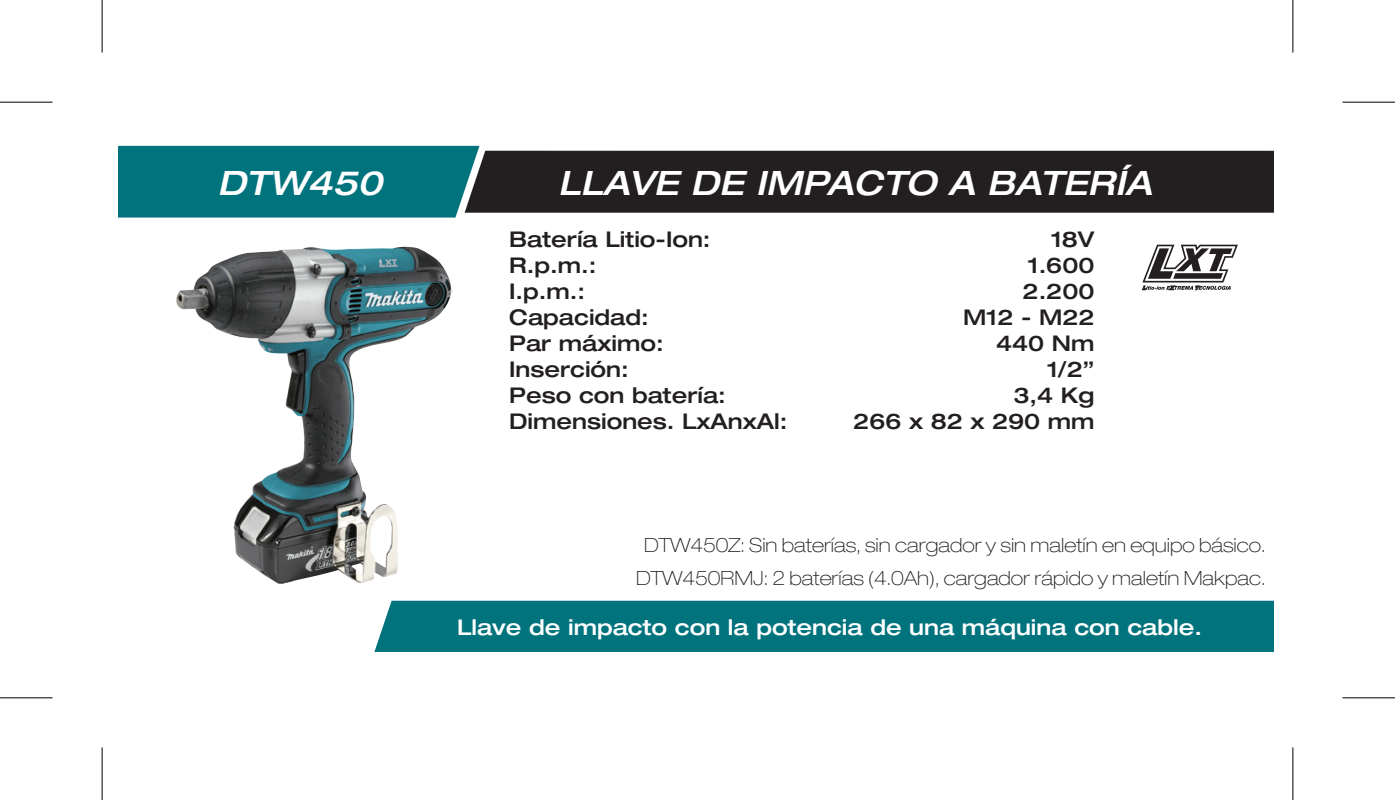
<style>
.page{position:relative;width:1395px;height:800px;background:#fff}
.page>*{position:absolute;margin:0;border:0;box-sizing:border-box;transform-origin:0 0}
.t1{font:italic 500 expanded 33.6px "Helvetica Neue";color:#fff}
.Características{font:500 expanded 21.7px "Helvetica Neue";color:#231f20}
.t2{font:500 expanded 21.7px "Helvetica Neue";color:#fff}
.t3{font:100 expanded 19.6px "Helvetica Neue";color:#231f20}
</style>
<div class="page">
<img style="left:176px;top:246px;width:276px;height:337px">
<div style="left:374px;top:600px;width:900px;height:52px;background:#00737d"></div>
<div style="left:479px;top:151px;width:795px;height:62px;background:#231f20"></div>
<div style="left:118px;top:146px;width:361px;height:71px;background:#00737d"></div>
<svg style="left:1142px;top:245px;width:96px;height:45px"></svg>
<svg style="left:0;top:101px;width:52px;height:1px"></svg>
<svg style="left:1342px;top:101px;width:53px;height:1px"></svg>
<svg style="left:0;top:698px;width:52px;height:1px"></svg>
<svg style="left:1342px;top:698px;width:53px;height:1px"></svg>
<svg style="left:101px;top:0;width:1px;height:53px"></svg>
<svg style="left:101px;top:747px;width:1px;height:52px"></svg>
<svg style="left:1293px;top:0;width:1px;height:53px"></svg>
<svg style="left:1293px;top:747px;width:1px;height:52px"></svg>
<hr style="left:0;top:102px;width:52px;height:1px;background:#000">
<hr style="left:1342px;top:102px;width:53px;height:1px;background:#000">
<hr style="left:0;top:697px;width:52px;height:1px;background:#000">
<hr style="left:1342px;top:697px;width:53px;height:1px;background:#000">
<hr style="left:102px;top:0;width:1px;height:53px;background:#000">
<hr style="left:102px;top:747px;width:1px;height:52px;background:#000">
<hr style="left:1292px;top:0;width:1px;height:53px;background:#000">
<hr style="left:1292px;top:747px;width:1px;height:52px;background:#000">
<p class="t1" style="left:217px;top:162px;width:166px">DTW450</p>
<p class="t1" style="left:558px;top:162px;width:595px">LLAVE DE IMPACTO A BATERÍA</p>
<p class="Características" style="left:509px;top:225px;width:203px">Batería Litio-Ion:</p>
<p class="Características" style="left:1051px;top:225px;width:45px">18V</p>
<p class="Características" style="left:509px;top:251px;width:89px">R.p.m.:</p>
<p class="Características" style="left:1028px;top:251px;width:68px">1.600</p>
<p class="Características" style="left:509px;top:277px;width:77px">I.p.m.:</p>
<p class="Características" style="left:1022px;top:277px;width:73px">2.200</p>
<p class="Características" style="left:509px;top:303px;width:141px">Capacidad:</p>
<p class="Características" style="left:963px;top:303px;width:133px">M12 - M22</p>
<p class="Características" style="left:509px;top:329px;width:156px">Par máximo:</p>
<p class="Características" style="left:996px;top:329px;width:100px">440 Nm</p>
<p class="Características" style="left:509px;top:355px;width:121px">Inserción:</p>
<p class="Características" style="left:1047px;top:355px;width:49px">1/2”</p>
<p class="Características" style="left:509px;top:381px;width:218px">Peso con batería:</p>
<p class="Características" style="left:1013px;top:381px;width:83px">3,4 Kg</p>
<p class="Características" style="left:509px;top:407px;width:280px">Dimensiones. LxAnxAl:</p>
<p class="Características" style="left:853px;top:407px;width:243px">266 x 82 x 290 mm</p>
<p class="t3" style="left:644px;top:533px;width:623px">DTW450Z: Sin baterías, sin cargador y sin maletín en equipo básico.</p>
<p class="t3" style="left:636px;top:566px;width:631px">DTW450RMJ: 2 baterías (4.0Ah), cargador rápido y maletín Makpac.</p>
<p class="t2" style="left:457px;top:613px;width:746px">Llave de impacto con la potencia de una máquina con cable.</p>
</div>
